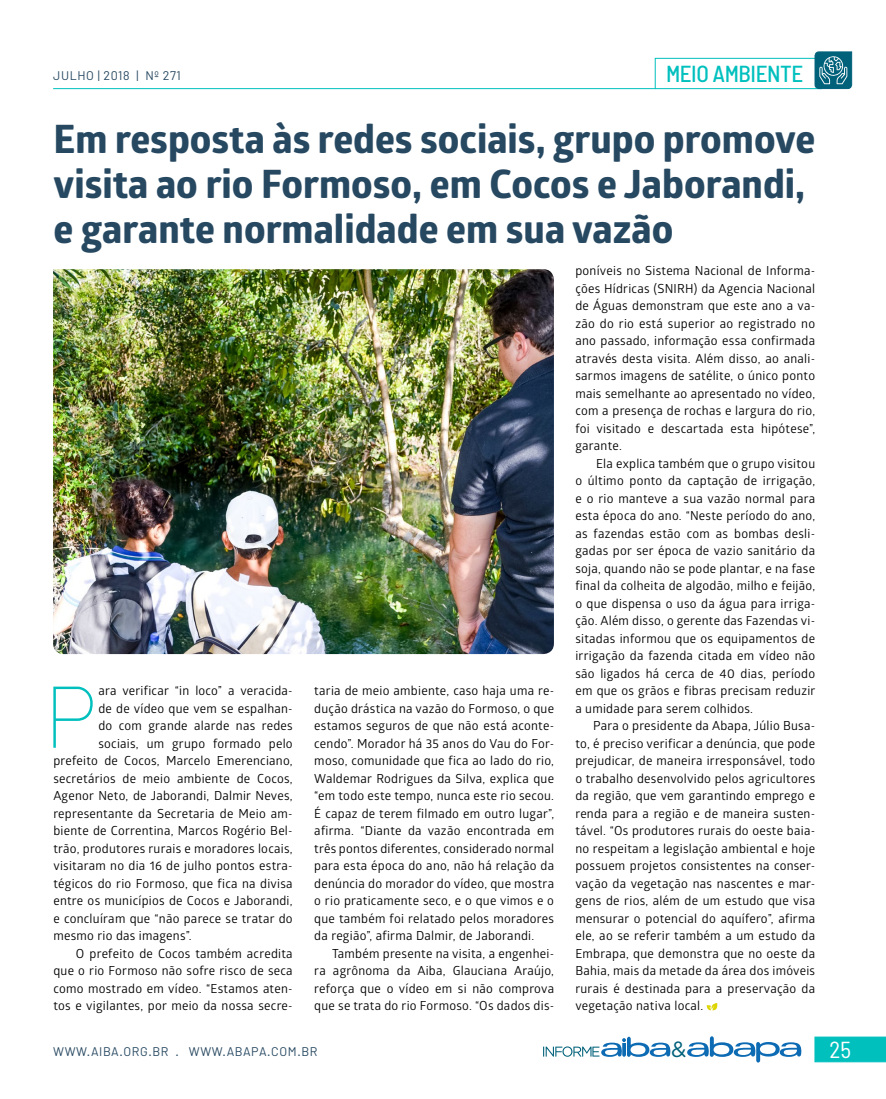
<style>
.page{position:relative;width:886px;height:1099px;background:#fff}
.page>*{position:absolute;margin:0;border:0;box-sizing:border-box;transform-origin:0 0}
.t1{font:200 88.62px "Kyrial Display Pro";color:#00c0be}
.t2{font:700 39.12px/44.5px "Globerx";color:#264861}
.t3{font:500 semi-condensed 23.12px "Barlow";letter-spacing:-.02em;color:#00c0be}
.t4{font:semi-condensed 23.12px "Barlow";color:#fff}
.t5{font:22px "Gotham Rounded";color:#00617a}
.t6{font:12.5px/17.5px "Glober";letter-spacing:.02em;color:#000;text-align:justify}
.t7{font:12.5px "Barlow";letter-spacing:.05em;color:#264861}
</style>
<div class="page">
<svg style="left:815px;top:1036px;width:71px;height:26px"></svg>
<hr style="left:53px;top:88px;width:602px;height:1px;background:#00c0be">
<svg style="left:687px;top:1036px;width:115px;height:27px"></svg>
<svg style="left:543px;top:1036px;width:128px;height:21px"></svg>
<div style="left:655px;top:58px;width:167px;height:31px;background:#fff;border:1px solid #00c0be"></div>
<img style="left:53px;top:269px;width:501px;height:385px">
<svg style="left:707px;top:1003px;width:10px;height:7px"></svg>
<svg style="left:814px;top:51px;width:38px;height:38px"></svg>
<p class="t7" style="left:53px;top:68px;width:129px">JULHO | 2018 | Nº 271</p>
<h3 class="t3" style="left:666px;top:59px;width:139px">MEIO AMBIENTE</h3>
<h2 class="t2" style="left:54px;top:117px;width:763px">Em resposta às redes sociais, grupo promove visita ao rio Formoso, em Cocos e Jaborandi, e garante normalidade em sua vazão</h2>
<h1 class="t1" style="left:44px;top:654px;width:54px">P</h1>
<p class="t6" style="left:98px;top:681px;width:196px">ara verificar “in loco” a veracida-</p>
<p class="t6" style="left:98px;top:699px;width:196px">de de vídeo que vem se espalhan-</p>
<p class="t6" style="left:98px;top:716px;width:196px">do com grande alarde nas redes</p>
<p class="t6" style="left:98px;top:734px;width:196px">sociais, um grupo formado pelo</p>
<p class="t6" style="left:53px;top:751px;width:241px">prefeito de Cocos, Marcelo Emerenciano,</p>
<p class="t6" style="left:53px;top:769px;width:241px">secretários de meio ambiente de Cocos,</p>
<p class="t6" style="left:53px;top:786px;width:241px">Agenor Neto, de Jaborandi, Dalmir Neves,</p>
<p class="t6" style="left:53px;top:804px;width:241px">representante da Secretaria de Meio am-</p>
<p class="t6" style="left:53px;top:821px;width:241px">biente de Correntina, Marcos Rogério Bel-</p>
<p class="t6" style="left:53px;top:839px;width:241px">trão, produtores rurais e moradores locais,</p>
<p class="t6" style="left:53px;top:856px;width:241px">visitaram no dia 16 de julho pontos estra-</p>
<p class="t6" style="left:53px;top:874px;width:241px">tégicos do rio Formoso, que fica na divisa</p>
<p class="t6" style="left:53px;top:891px;width:241px">entre os municípios de Cocos e Jaborandi,</p>
<p class="t6" style="left:53px;top:909px;width:241px">e concluíram que “não parece se tratar do</p>
<p class="t6" style="left:53px;top:926px;width:140px">mesmo rio das imagens”.</p>
<p class="t6" style="left:76px;top:944px;width:218px">O prefeito de Cocos também acredita</p>
<p class="t6" style="left:53px;top:961px;width:241px">que o rio Formoso não sofre risco de seca</p>
<p class="t6" style="left:53px;top:979px;width:241px">como mostrado em vídeo. “Estamos aten-</p>
<p class="t6" style="left:53px;top:996px;width:241px">tos e vigilantes, por meio da nossa secre-</p>
<p class="t6" style="left:314px;top:681px;width:241px">taria de meio ambiente, caso haja uma re&shy;dução drástica na vazão do Formoso, o que estamos seguros de que não está aconte&shy;cendo”. Morador há 35 anos do Vau do For&shy;moso, comunidade que fica ao lado do rio, Waldemar Rodrigues da Silva, explica que “em todo este tempo, nunca este rio secou.<br>É capaz de terem filmado em outro lugar”, afirma. “Diante da vazão encontrada em três pontos diferentes, considerado normal para esta época do ano, não há relação da denúncia do morador do vídeo, que mostra o rio praticamente seco, e o que vimos e o que também foi relatado pelos moradores da região”, afirma Dalmir, de Jaborandi.</p>
<p class="t6" style="left:314px;top:944px;width:241px;text-indent:18px">Também presente na visita, a engenhei&shy;ra agrônoma da Aiba, Glauciana Araújo, reforça que o vídeo em si não comprova que se trata do rio Formoso. “Os dados dis-</p>
<p class="t7" style="left:53px;top:1043px;width:266px">WWW.AIBA.ORG.BR . WWW.ABAPA.COM.BR</p>
<p class="t6" style="left:575px;top:261px;width:241px">poníveis no Sistema Nacional de Informa&shy;ções Hídricas (SNIRH) da Agencia Nacional de Águas demonstram que este ano a va&shy;zão do rio está superior ao registrado no ano passado, informação essa confirmada através desta visita. Além disso, ao anali&shy;sarmos imagens de satélite, o único ponto mais semelhante ao apresentado no vídeo, com a presença de rochas e largura do rio, foi visitado e descartada esta hipótese”, garante.</p>
<p class="t6" style="left:575px;top:454px;width:242px;text-indent:21px">Ela explica também que o grupo visitou o último ponto da captação de irrigação, e o rio manteve a sua vazão normal para esta época do ano. “Neste período do ano, as fazendas estão com as bombas desli&shy;gadas por ser época de vazio sanitário da soja, quando não se pode plantar, e na fase final da colheita de algodão, milho e feijão, o que dispensa o uso da água para irriga&shy;ção. Além disso, o gerente das Fazendas vi&shy;sitadas informou que os equipamentos de irrigação da fazenda citada em vídeo não são ligados há cerca de 40 dias, período em que os grãos e fibras precisam reduzir a umidade para serem colhidos.</p>
<p class="t6" style="left:575px;top:716px;width:241px;text-indent:18px">Para o presidente da Abapa, Júlio Busa&shy;to, é preciso verificar a denúncia, que pode prejudicar, de maneira irresponsável, todo o trabalho desenvolvido pelos agricultores da região, que vem garantindo emprego e renda para a região e de maneira susten&shy;tável. “Os produtores rurais do oeste baia&shy;no respeitam a legislação ambiental e hoje possuem projetos consistentes na conser&shy;vação da vegetação nas nascentes e mar&shy;gens de rios, além de um estudo que visa mensurar o potencial do aquífero”, afirma ele, ao se referir também a um estudo da Embrapa, que demonstra que no oeste da Bahia, mais da metade da área dos imóveis rurais é destinada para a preservação da vegetação nativa local.</p>
<h3 class="t5" style="left:671px;top:1035px;width:17px">&amp;</h3>
<h3 class="t4" style="left:829px;top:1034px;width:23px">25</h3>
</div>
